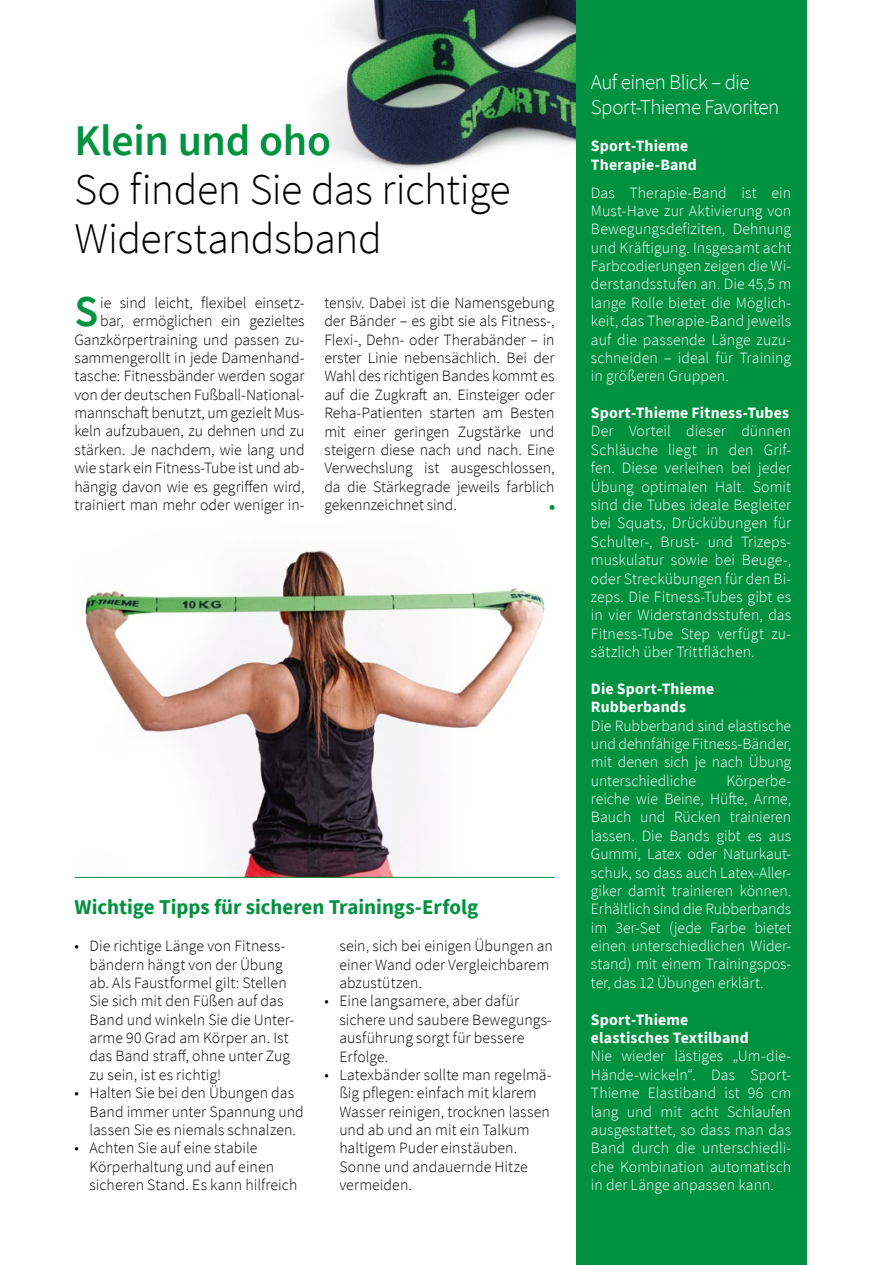
<style>
.page{position:relative;width:879px;height:1265px;background:#fff}
.page>*{position:absolute;margin:0;border:0;box-sizing:border-box;transform-origin:0 0}
.t1{font:600 43.93px "Source Sans Pro";color:#009240}
.t2{font:300 43.75px/49px "Source Sans Pro";letter-spacing:-.01em;color:#000}
.t3{font:600 43.75px "Source Sans Pro";letter-spacing:-.01em;color:#009240}
.t4{font:700 21px "Source Sans Pro";color:#009240}
.t5{font:300 21px/25.2px "Source Sans Pro";letter-spacing:-.03em;color:#fff}
.t6{font:300 15.75px/18.4px "Source Sans Pro";color:#000}
.t7{font:300 15.75px/18.4px "Source Sans Pro";color:#fff;text-align:justify}
.t8{font:700 15.75px/18.4px "Source Sans Pro";letter-spacing:.01em;color:#fff}
</style>
<div class="page">
<img style="left:77px;top:550px;width:477px;height:327px">
<img style="left:322px;top:0;width:253px;height:170px">
<svg style="left:549px;top:505px;width:5px;height:5px"></svg>
<div style="left:575px;top:0;width:230px;height:1265px;background:#009240"></div>
<hr style="left:74px;top:877px;width:480px;height:1px;background:#009240">
<h2 class="t3" style="left:74px;top:111px;width:258px">Klein und oho</h2>
<h2 class="t2" style="left:74px;top:165px;width:437px">So finden Sie das richtige<br>Widerstandsband</h2>
<p class="t6" style="left:74px;top:293px;width:231px;text-align:right">ie sind leicht, flexibel einsetz&shy;bar, ermöglichen ein gezieltes Ganzkörpertraining und passen zu&shy;sammengerollt in jede Damenhand&shy;tasche: Fitnessbänder werden sogar von der deutschen Fußball-National&shy;mannschaft benutzt, um gezielt Mus&shy;keln aufzubauen, zu dehnen und zu stärken. Je nachdem, wie lang und wie stark ein Fitness-Tube ist und ab&shy;hängig davon wie es gegriffen wird, trainiert man mehr oder weniger in-</p>
<p class="t6" style="left:324px;top:293px;width:231px;text-align:justify">tensiv. Dabei ist die Namensgebung der Bänder – es gibt sie als Fitness-, Flexi-, Dehn- oder Therabänder – in erster Linie nebensächlich. Bei der Wahl des richtigen Bandes kommt es auf die Zugkraft an. Einsteiger oder Reha-Patienten starten am Besten mit einer geringen Zugstärke und steigern diese nach und nach. Eine Verwechslung ist ausgeschlossen, da die Stärkegrade jeweils farblich gekennzeichnet sind.</p>
<h1 class="t1" style="left:74px;top:283px;width:25px">S</h1>
<h3 class="t4" style="left:74px;top:893px;width:405px">Wichtige Tipps für sicheren Trainings-Erfolg</h3>
<p class="t6" style="left:89px;top:937px;width:206px;text-indent:-15px">• Die richtige Länge von Fitness&shy;bändern hängt von der Übung ab. Als Faustformel gilt: Stellen<br>Sie sich mit den Füßen auf das<br>Band und winkeln Sie die Unter&shy;arme 90 Grad am Körper an. Ist das Band straff, ohne unter Zug zu sein, ist es richtig!</p>
<p class="t6" style="left:89px;top:1084px;width:216px;text-indent:-15px">• Halten Sie bei den Übungen das<br>Band immer unter Spannung und lassen Sie es niemals schnalzen.</p>
<p class="t6" style="left:89px;top:1139px;width:209px;text-indent:-15px">• Achten Sie auf eine stabile<br>Körperhaltung und auf einen sicheren Stand. Es kann hilfreich</p>
<p class="t6" style="left:339px;top:937px;width:215px">sein, sich bei einigen Übungen an einer Wand oder Vergleichbarem abzustützen.</p>
<p class="t6" style="left:339px;top:992px;width:214px;text-indent:-15px">• Eine langsamere, aber dafür sichere und saubere Bewegungs&shy;ausführung sorgt für bessere<br>Erfolge.</p>
<p class="t6" style="left:339px;top:1065px;width:214px;text-indent:-15px">• Latexbänder sollte man regelmä&shy;ßig pflegen: einfach mit klarem<br>Wasser reinigen, trocknen lassen und ab und an mit ein Talkum haltigem Puder einstäuben.<br>Sonne und andauernde Hitze vermeiden.</p>
<h3 class="t5" style="left:590px;top:70px;width:190px">Auf einen Blick – die<br>Sport-Thieme Favoriten</h3>
<p class="t8" style="left:590px;top:137px;width:107px">Sport-Thieme<br>Therapie-Band</p>
<p class="t7" style="left:590px;top:183px;width:202px">Das Therapie-Band ist ein Must-Have zur Aktivierung von Bewegungsdefiziten, Dehnung und Kräftigung. Insgesamt acht Farbcodierungen zeigen die Wi&shy;derstandsstufen an. Die 45,5 m lange Rolle bietet die Möglich&shy;keit, das Therapie-Band jeweils auf die passende Länge zuzu&shy;schneiden – ideal für Training in größeren Gruppen.</p>
<p class="t8" style="left:590px;top:403px;width:199px">Sport-Thieme Fitness-Tubes</p>
<p class="t7" style="left:590px;top:422px;width:202px">Der Vorteil dieser dünnen Schläuche liegt in den Grif&shy;fen. Diese verleihen bei jeder Übung optimalen Halt. Somit sind die Tubes ideale Begleiter bei Squats, Drückübungen für Schulter-, Brust- und Trizeps&shy;muskulatur sowie bei Beuge-, oder Streckübungen für den Bi&shy;zeps. Die Fitness-Tubes gibt es in vier Widerstandsstufen, das Fitness-Tube Step verfügt zu&shy;sätzlich über Trittflächen.</p>
<p class="t8" style="left:590px;top:679px;width:125px">Die Sport-Thieme<br>Rubberbands</p>
<p class="t7" style="left:590px;top:716px;width:202px">Die Rubberband sind elastische und dehnfähige Fitness-Bänder, mit denen sich je nach Übung unterschiedliche</p>
<p class="t7" style="left:590px;top:771px;width:202px;text-indent:135px">Körperbe&shy;reiche wie Beine, Hüfte, Arme, Bauch und Rücken trainieren lassen. Die Bands gibt es aus Gummi, Latex oder Naturkaut&shy;schuk, so dass auch Latex-Aller&shy;giker damit trainieren können.<br>Erhältlich sind die Rubberbands im 3er-Set (jede Farbe bietet einen unterschiedlichen Wider&shy;stand) mit einem Trainingspos&shy;ter, das 12 Übungen erklärt.</p>
<p class="t8" style="left:590px;top:1010px;width:159px">Sport-Thieme elastisches Textilband</p>
<p class="t7" style="left:590px;top:1047px;width:202px">Nie wieder lästiges „Um-die-Hände-wickeln“. Das Sport-Thieme Elastiband ist 96 cm lang und mit acht Schlaufen ausgestattet, so dass man das Band durch die unterschiedli&shy;che Kombination automatisch in der Länge anpassen kann.</p>
</div>
